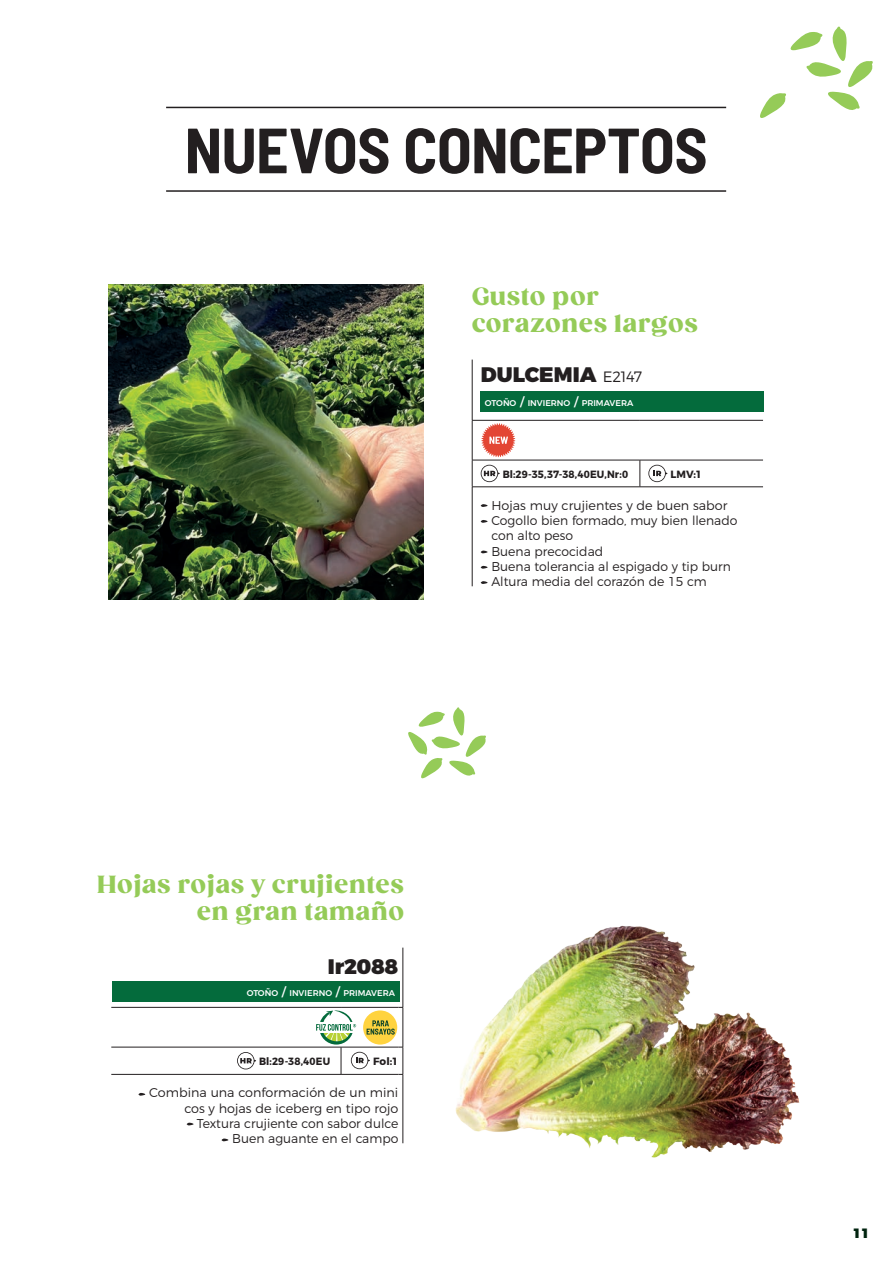
<style>
.page{position:relative;width:893px;height:1263px;background:#fff}
.page>*{position:absolute;margin:0;border:0;box-sizing:border-box;transform-origin:0 0}
.t1{font:700 semi-condensed 63.75px "Barlow";letter-spacing:-.01em;color:#231f20}
.t2{font:900 24px/27px "Gazpacho";letter-spacing:.04em;color:#95cb58}
.t3{font:900 21px "Montserrat";letter-spacing:-.005em;color:#231f20}
.t4{font:900 13.5px "Montserrat";color:#00240f}
.t5{font:300 12.75px/15.3px "Montserrat";color:#231f20}
.t6{font:700 10.5px "Montserrat";letter-spacing:.015em;color:#231f20;scale:.94 1}
.t7{font:700 10.5px "Montserrat";letter-spacing:.015em;color:#231f20}
.t8{font:500 8.4px "Montserrat";color:#fff}
.s1{font-weight:300;font-size:15px}
.s2{font-size:12px}
</style>
<div class="page">
<hr style="left:166px;top:107px;width:560px;height:1px;background:#231f20">
<hr style="left:166px;top:190px;width:560px;height:2px;background:#231f20">
<svg style="left:760px;top:27px;width:113px;height:91px"></svg>
<hr style="left:472px;top:487px;width:1px;height:99px;background:#231f20">
<hr style="left:472px;top:360px;width:1px;height:60px;background:#231f20">
<hr style="left:472px;top:420px;width:168px;height:1px;background:#231f20">
<hr style="left:640px;top:420px;width:123px;height:1px;background:#231f20">
<hr style="left:472px;top:420px;width:1px;height:40px;background:#231f20">
<hr style="left:472px;top:460px;width:168px;height:1px;background:#231f20">
<svg style="left:472px;top:460px;width:1px;height:27px"></svg>
<hr style="left:472px;top:487px;width:168px;height:1px;background:#231f20">
<hr style="left:640px;top:460px;width:123px;height:1px;background:#231f20">
<svg style="left:640px;top:460px;width:1px;height:27px"></svg>
<hr style="left:640px;top:487px;width:123px;height:1px;background:#231f20">
<div style="left:481px;top:392px;width:283px;height:20px;background:#046b3c"></div>
<svg style="left:481px;top:465px;width:19px;height:17px"></svg>
<svg style="left:648px;top:465px;width:19px;height:17px"></svg>
<svg style="left:481px;top:504px;width:7px;height:3px"></svg>
<svg style="left:481px;top:520px;width:7px;height:3px"></svg>
<svg style="left:481px;top:550px;width:7px;height:3px"></svg>
<svg style="left:481px;top:566px;width:7px;height:3px"></svg>
<svg style="left:481px;top:581px;width:7px;height:3px"></svg>
<svg style="left:481px;top:423px;width:34px;height:34px"></svg>
<svg style="left:408px;top:707px;width:78px;height:72px"></svg>
<img style="left:108px;top:285px;width:315px;height:315px">
<img style="left:455px;top:925px;width:345px;height:233px">
<hr style="left:111px;top:1007px;width:230px;height:1px;background:#231f20">
<hr style="left:111px;top:1047px;width:230px;height:1px;background:#231f20">
<hr style="left:111px;top:1074px;width:230px;height:1px;background:#231f20">
<hr style="left:403px;top:947px;width:1px;height:60px;background:#231f20">
<hr style="left:403px;top:1074px;width:1px;height:69px;background:#231f20">
<svg style="left:237px;top:1052px;width:19px;height:17px"></svg>
<svg style="left:316px;top:1007px;width:88px;height:68px"></svg>
<svg style="left:138px;top:1093px;width:8px;height:3px"></svg>
<svg style="left:187px;top:1122px;width:7px;height:3px"></svg>
<svg style="left:221px;top:1138px;width:8px;height:3px"></svg>
<div style="left:112px;top:982px;width:287px;height:20px;background:#046b3c"></div>
<h1 class="t1" style="left:185px;top:104px;width:524px">NUEVOS CONCEPTOS</h1>
<h2 class="t2" style="left:472px;top:284px;width:227px">Gusto por corazones largos</h2>
<h3 class="t3" style="left:481px;top:357px;width:163px">DULCEMIA <span class="s1">E2147</span></h3>
<p class="t8" style="left:485px;top:396px;width:150px">OTOÑO <span class="s2">/</span> INVIERNO <span class="s2">/</span> PRIMAVERA</p>
<p class="t6" style="left:503px;top:465px;width:135px">Bl:29-35,37-38,40EU,Nr:0</p>
<p class="t7" style="left:671px;top:465px;width:33px">LMV:1</p>
<p class="t5" style="left:491px;top:496px;width:247px">Hojas muy crujientes y de buen sabor<br>Cogollo bien formado, muy bien llenado con alto peso<br>Buena precocidad<br>Buena tolerancia al espigado y tip burn<br>Altura media del corazón de 15 cm</p>
<h2 class="t2" style="left:97px;top:871px;width:308px;text-align:right">Hojas rojas y crujientes en gran tamaño</h2>
<h3 class="t3" style="left:328px;top:948px;width:72px">Ir2088</h3>
<p class="t8" style="left:247px;top:986px;width:150px">OTOÑO <span class="s2">/</span> INVIERNO <span class="s2">/</span> PRIMAVERA</p>
<p class="t6" style="left:259px;top:1052px;width:77px">Bl:29-38,40EU</p>
<p class="t7" style="left:373px;top:1053px;width:27px">Fol:1</p>
<p class="t5" style="left:149px;top:1084px;width:251px;text-align:right">Combina una conformación de un mini cos y hojas de iceberg en tipo rojo<br>Textura crujiente con sabor dulce<br>Buen aguante en el campo</p>
<p class="t4" style="left:853px;top:1221px;width:18px">11</p>
</div>
